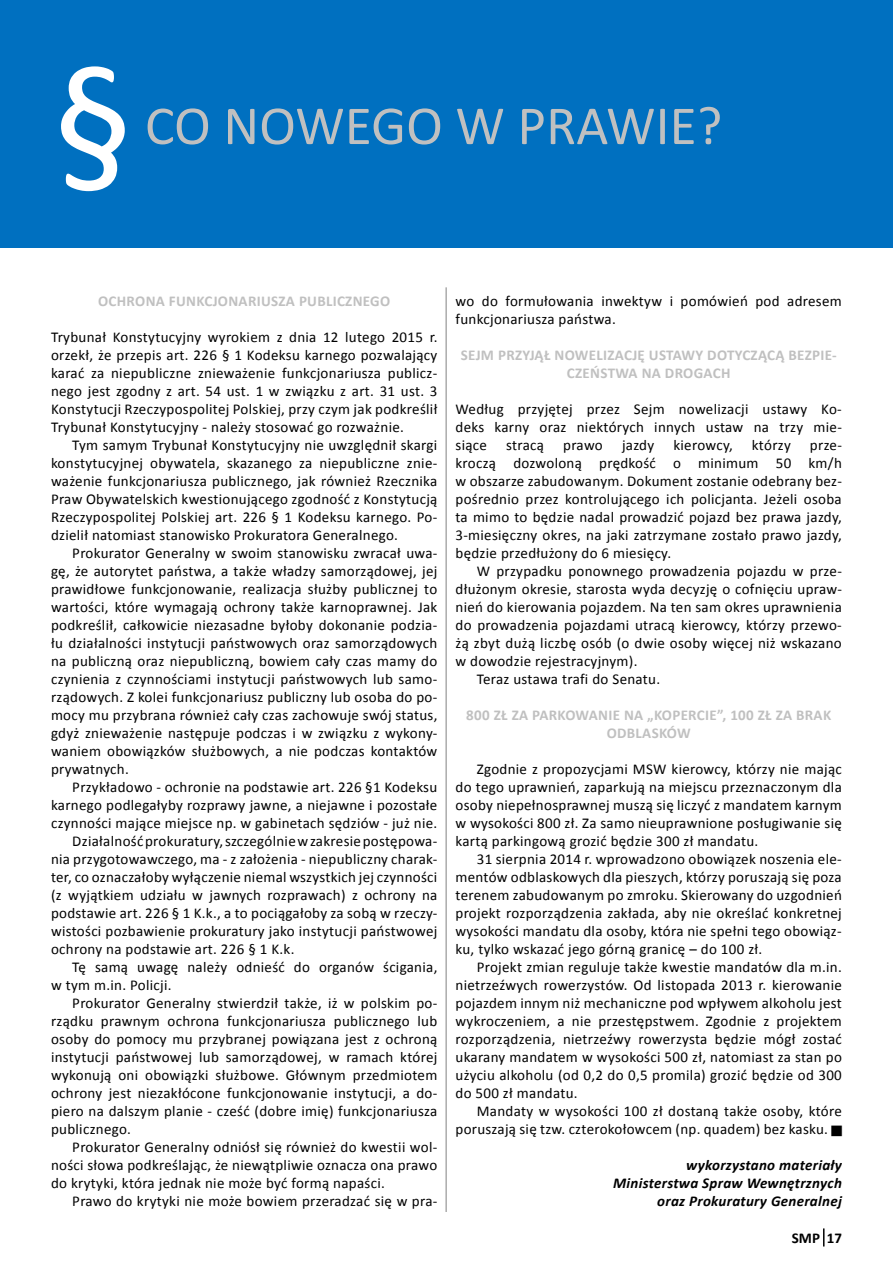
<style>
.page{position:relative;width:893px;height:1263px;background:#fff}
.page>*{position:absolute;margin:0;border:0;box-sizing:border-box;transform-origin:0 0}
.t1{font:165px "Calibri";color:#fff}
.t2{font:55.5px "Calibri";color:#c0c0c0}
.t3{font:15px/18px "Calibri";letter-spacing:.02em;color:#000;text-align:justify}
.t4{font:700 15px/18px "Calibri";letter-spacing:.02em;color:#c0c0c0;text-align:center}
.t5{font:italic 700 15px/18px "Calibri";letter-spacing:.02em;color:#000;text-align:right}
.t6{font:700 15px "Calibri";color:#000}
</style>
<div class="page">
<svg style="left:823px;top:1228px;width:1px;height:18px"></svg>
<div style="left:0;top:0;width:893px;height:247px;background:#0070c0"></div>
<hr style="left:446px;top:287px;width:1px;height:925px;background:#000">
<h1 class="t1" style="left:52px;top:16px;width:84px">§</h1>
<h2 class="t2" style="left:145px;top:91px;width:579px">CO NOWEGO W PRAWIE?</h2>
<p class="t4" style="left:98px;top:292px;width:294px">OCHRONA FUNKCJONARIUSZA PUBLICZNEGO</p>
<p class="t3" style="left:51px;top:328px;width:388px">Trybunał Konstytucyjny wyrokiem z dnia 12 lutego 2015 r. orzekł, że przepis art. 226 § 1 Kodeksu karnego pozwalający karać za niepubliczne znieważenie funkcjonariusza publicz&shy;nego jest zgodny z art. 54 ust. 1 w związku z art. 31 ust. 3<br>Konstytucji Rzeczypospolitej Polskiej, przy czym jak podkreślił Trybunał Konstytucyjny - należy stosować go rozważnie.</p>
<p class="t3" style="left:51px;top:436px;width:388px;text-indent:21px">Tym samym Trybunał Konstytucyjny nie uwzględnił skargi konstytucyjnej obywatela, skazanego za niepubliczne znie&shy;ważenie funkcjonariusza publicznego, jak również Rzecznika Praw Obywatelskich kwestionującego zgodność z Konstytucją Rzeczypospolitej Polskiej art. 226 § 1 Kodeksu karnego. Po&shy;dzielił natomiast stanowisko Prokuratora Generalnego.</p>
<p class="t3" style="left:51px;top:544px;width:388px;text-indent:21px">Prokurator Generalny w swoim stanowisku zwracał uwa&shy;gę, że autorytet państwa, a także władzy samorządowej, jej prawidłowe funkcjonowanie, realizacja służby publicznej to wartości, które wymagają ochrony także karnoprawnej. Jak podkreślił, całkowicie niezasadne byłoby dokonanie podzia&shy;łu działalności instytucji państwowych oraz samorządowych na publiczną oraz niepubliczną, bowiem cały czas mamy do czynienia z czynnościami instytucji państwowych lub samo&shy;rządowych. Z kolei funkcjonariusz publiczny lub osoba do po&shy;mocy mu przybrana również cały czas zachowuje swój status, gdyż znieważenie następuje podczas i w związku z wykony&shy;waniem obowiązków służbowych, a nie podczas kontaktów prywatnych.</p>
<p class="t3" style="left:72px;top:778px;width:367px">Przykładowo - ochronie na podstawie art. 226 §1 Kodeksu</p>
<p class="t3" style="left:51px;top:796px;width:388px">karnego podlegałyby rozprawy jawne, a niejawne i pozostałe</p>
<p class="t3" style="left:51px;top:814px;width:388px">czynności mające miejsce np. w gabinetach sędziów - już nie.</p>
<p class="t3" style="left:72px;top:832px;width:367px">Działalność prokuratury, szczególnie w zakresie postępowa-</p>
<p class="t3" style="left:51px;top:850px;width:388px">nia przygotowawczego, ma - z założenia - niepubliczny charak-</p>
<p class="t3" style="left:51px;top:868px;width:388px">ter, co oznaczałoby wyłączenie niemal wszystkich jej czynności</p>
<p class="t3" style="left:51px;top:886px;width:388px">(z wyjątkiem udziału w jawnych rozprawach) z ochrony na</p>
<p class="t3" style="left:51px;top:904px;width:388px">podstawie art. 226 § 1 K.k., a to pociągałoby za sobą w rzeczy-</p>
<p class="t3" style="left:51px;top:922px;width:388px">wistości pozbawienie prokuratury jako instytucji państwowej</p>
<p class="t3" style="left:51px;top:940px;width:245px">ochrony na podstawie art. 226 § 1 K.k.</p>
<p class="t3" style="left:72px;top:958px;width:367px">Tę samą uwagę należy odnieść do organów ścigania,</p>
<p class="t3" style="left:51px;top:976px;width:122px">w tym m.in. Policji.</p>
<p class="t3" style="left:72px;top:994px;width:367px">Prokurator Generalny stwierdził także, iż w polskim po-</p>
<p class="t3" style="left:51px;top:1012px;width:388px">rządku prawnym ochrona funkcjonariusza publicznego lub</p>
<p class="t3" style="left:51px;top:1030px;width:388px">osoby do pomocy mu przybranej powiązana jest z ochroną</p>
<p class="t3" style="left:51px;top:1048px;width:388px">instytucji państwowej lub samorządowej, w ramach której</p>
<p class="t3" style="left:51px;top:1066px;width:388px">wykonują oni obowiązki służbowe. Głównym przedmiotem</p>
<p class="t3" style="left:51px;top:1084px;width:388px">ochrony jest niezakłócone funkcjonowanie instytucji, a do-</p>
<p class="t3" style="left:51px;top:1102px;width:388px">piero na dalszym planie - cześć (dobre imię) funkcjonariusza</p>
<p class="t3" style="left:51px;top:1120px;width:82px">publicznego.</p>
<p class="t3" style="left:72px;top:1138px;width:367px">Prokurator Generalny odniósł się również do kwestii wol-</p>
<p class="t3" style="left:51px;top:1156px;width:388px">ności słowa podkreślając, że niewątpliwie oznacza ona prawo</p>
<p class="t3" style="left:51px;top:1174px;width:335px">do krytyki, która jednak nie może być formą napaści.</p>
<p class="t3" style="left:72px;top:1192px;width:367px">Prawo do krytyki nie może bowiem przeradzać się w pra-</p>
<p class="t3" style="left:455px;top:292px;width:388px">wo do formułowania inwektyw i pomówień pod adresem funkcjonariusza państwa.</p>
<p class="t4" style="left:461px;top:346px;width:378px">SEJM PRZYJĄŁ NOWELIZACJĘ USTAWY DOTYCZĄCĄ BEZPIE-<br>CZEŃSTWA NA DROGACH</p>
<p class="t3" style="left:455px;top:400px;width:388px">Według przyjętej przez Sejm nowelizacji ustawy Ko&shy;deks karny oraz niektórych innych ustaw na trzy mie&shy;siące</p>
<p class="t3" style="left:506px;top:436px;width:39px">stracą</p>
<p class="t3" style="left:563px;top:436px;width:41px">prawo</p>
<p class="t3" style="left:622px;top:436px;width:34px">jazdy</p>
<p class="t3" style="left:673px;top:436px;width:61px">kierowcy,</p>
<p class="t3" style="left:752px;top:436px;width:40px">którzy</p>
<p class="t3" style="left:455px;top:436px;width:388px;text-indent:354px">prze&shy;kroczą dozwoloną prędkość o minimum 50 km/h w obszarze zabudowanym. Dokument zostanie odebrany bez&shy;pośrednio przez kontrolującego ich policjanta. Jeżeli osoba ta mimo to będzie nadal prowadzić pojazd bez prawa jazdy, 3-miesięczny okres, na jaki zatrzymane zostało prawo jazdy, będzie przedłużony do 6 miesięcy.</p>
<p class="t3" style="left:477px;top:562px;width:367px">W przypadku ponownego prowadzenia pojazdu w prze-</p>
<p class="t3" style="left:455px;top:580px;width:388px">dłużonym okresie, starosta wyda decyzję o cofnięciu upraw-</p>
<p class="t3" style="left:455px;top:598px;width:388px">nień do kierowania pojazdem. Na ten sam okres uprawnienia</p>
<p class="t3" style="left:455px;top:616px;width:388px">do prowadzenia pojazdami utracą kierowcy, którzy przewo-</p>
<p class="t3" style="left:455px;top:634px;width:388px">żą zbyt dużą liczbę osób (o dwie osoby więcej niż wskazano</p>
<p class="t3" style="left:455px;top:652px;width:184px">w dowodzie rejestracyjnym).</p>
<p class="t3" style="left:477px;top:670px;width:185px">Teraz ustawa trafi do Senatu.</p>
<p class="t4" style="left:466px;top:706px;width:366px">800 ZŁ ZA PARKOWANIE NA „KOPERCIE”, 100 ZŁ ZA BRAK<br>ODBLASKÓW</p>
<p class="t3" style="left:455px;top:760px;width:388px;text-indent:21px">Zgodnie z propozycjami MSW kierowcy, którzy nie mając do tego uprawnień, zaparkują na miejscu przeznaczonym dla osoby niepełnosprawnej muszą się liczyć z mandatem karnym w wysokości 800 zł. Za samo nieuprawnione posługiwanie się kartą parkingową grozić będzie 300 zł mandatu.</p>
<p class="t3" style="left:455px;top:850px;width:388px;text-indent:21px">31 sierpnia 2014 r. wprowadzono obowiązek noszenia ele&shy;mentów odblaskowych dla pieszych, którzy poruszają się poza terenem zabudowanym po zmroku. Skierowany do uzgodnień projekt rozporządzenia zakłada, aby nie określać konkretnej wysokości mandatu dla osoby, która nie spełni tego obowiąz&shy;ku, tylko wskazać jego górną granicę – do 100 zł.</p>
<p class="t3" style="left:455px;top:958px;width:388px;text-indent:21px">Projekt zmian reguluje także kwestie mandatów dla m.in. nietrzeźwych rowerzystów. Od listopada 2013 r. kierowanie pojazdem innym niż mechaniczne pod wpływem alkoholu jest wykroczeniem, a nie przestępstwem. Zgodnie z projektem rozporządzenia, nietrzeźwy rowerzysta będzie mógł zostać ukarany mandatem w wysokości 500 zł, natomiast za stan po użyciu alkoholu (od 0,2 do 0,5 promila) grozić będzie od 300 do 500 zł mandatu.</p>
<p class="t3" style="left:455px;top:1102px;width:388px;text-indent:21px">Mandaty w wysokości 100 zł dostaną także osoby, które poruszają się tzw. czterokołowcem (np. quadem) bez kasku.</p>
<p class="t5" style="left:613px;top:1156px;width:230px">wykorzystano materiały<br>Ministerstwa Spraw Wewnętrznych oraz Prokuratury Generalnej</p>
<p class="t6" style="left:792px;top:1228px;width:52px">SMP 17</p>
</div>
